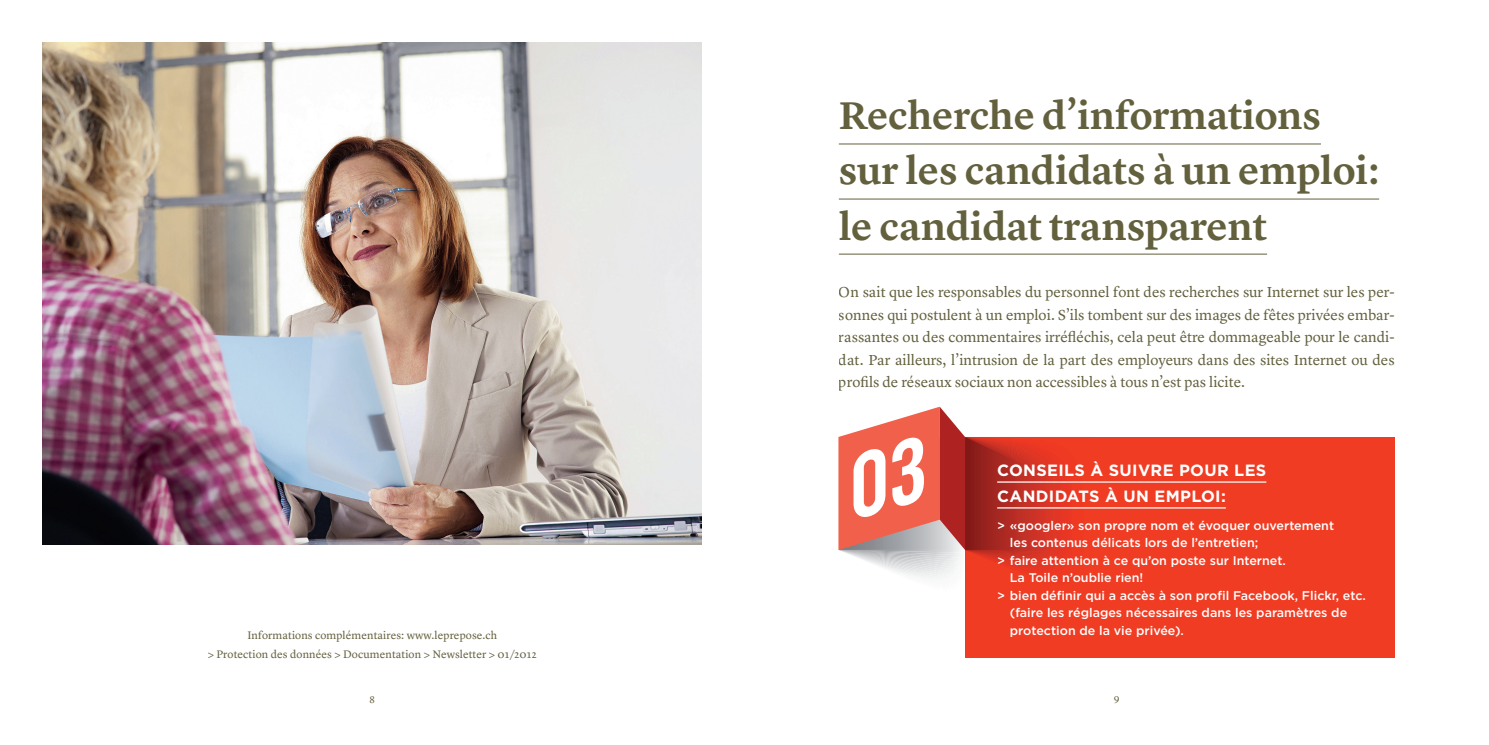
<style>
.page{position:relative;width:1489px;height:745px;background:#fff}
.page>*{position:absolute;margin:0;border:0;box-sizing:border-box;transform-origin:0 0}
.t1{font:600 40px/55px "Lyon Text";letter-spacing:-.005em;color:#63603d}
.t2{font:700 16.25px/25.9px "Gotham";letter-spacing:.02em;color:#fff}
.t3{font:15px/22.5px "Lyon Text";color:#63603d;text-align:justify}
.t4{font:500 12.5px "Gotham";color:#fff}
.t5{font:11.25px/18.8px "Lyon Text";letter-spacing:.01em;color:#63603d;text-align:center}
.t6{font:10px "Lyon Text";color:#63603d}
</style>
<div class="page">
<img style="left:43px;top:43px;width:659px;height:501px">
<hr style="left:838px;top:143px;width:482px;height:1px;background:#63603d">
<hr style="left:838px;top:198px;width:540px;height:1px;background:#63603d">
<hr style="left:838px;top:253px;width:428px;height:1px;background:#63603d">
<div style="left:965px;top:436px;width:429px;height:221px;background:#ef3c23"></div>
<svg style="left:838px;top:406px;width:253px;height:173px"></svg>
<hr style="left:997px;top:481px;width:269px;height:1px;background:#fff">
<hr style="left:997px;top:507px;width:228px;height:1px;background:#fff">
<h1 class="t1" style="left:838px;top:85px;width:541px">Recherche d’informations sur les candidats à un emploi: le candidat transparent</h1>
<p class="t5" style="left:208px;top:624px;width:331px">Informations complémentaires: www.leprepose.ch<br>&gt; Protection des données &gt; Documentation &gt; Newsletter &gt; 01/2012</p>
<p class="t3" style="left:838px;top:279px;width:557px">On sait que les responsables du personnel font des recherches sur Internet sur les per&shy;sonnes qui postulent à un emploi. S’ils tombent sur des images de fêtes privées embar&shy;rassantes ou des commentaires irréfléchis, cela peut être dommageable pour le candi&shy;dat. Par ailleurs, l’intrusion de la part des employeurs dans des sites Internet ou des profils de réseaux sociaux non accessibles à tous n’est pas licite.</p>
<p class="t2" style="left:997px;top:456px;width:269px">CONSEILS À SUIVRE POUR LES<br>CANDIDATS À UN EMPLOI:</p>
<p class="t4" style="left:997px;top:517px;width:338px">&gt; «googler» son propre nom et évoquer ouvertement</p>
<p class="t4" style="left:1009px;top:534px;width:250px">les contenus délicats lors de l’entretien;</p>
<p class="t4" style="left:997px;top:552px;width:290px">&gt; faire attention à ce qu’on poste sur Internet.</p>
<p class="t4" style="left:1009px;top:569px;width:135px">La Toile n’oublie rien!</p>
<p class="t4" style="left:997px;top:587px;width:370px">&gt; bien définir qui a accès à son profil Facebook, Flickr, etc.</p>
<p class="t4" style="left:1009px;top:604px;width:339px">(faire les réglages nécessaires dans les paramètres de</p>
<p class="t4" style="left:1009px;top:622px;width:176px">protection de la vie privée).</p>
<p class="t6" style="left:369px;top:691px;width:7px">8</p>
<p class="t6" style="left:1113px;top:691px;width:7px">9</p>
</div>
